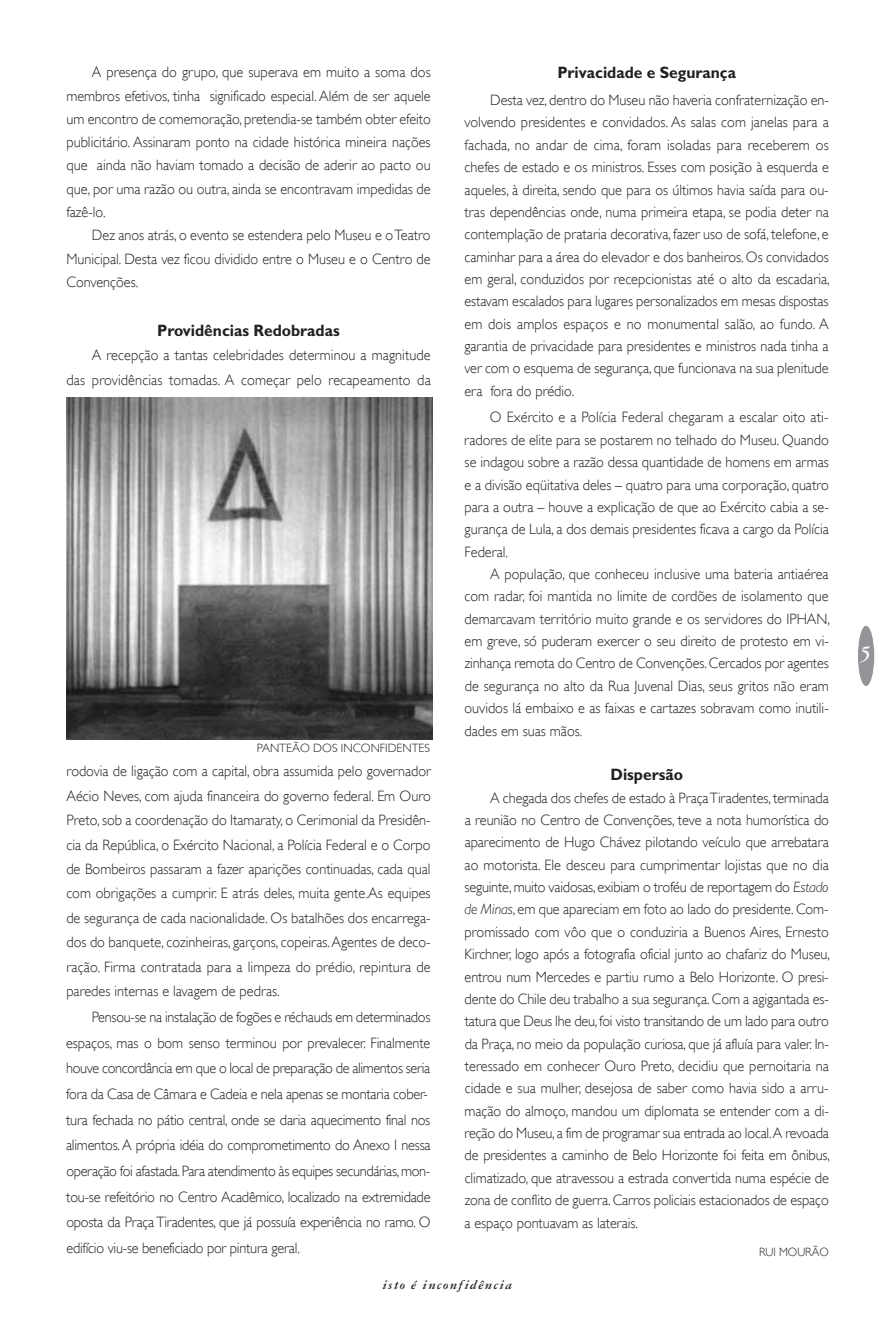
<style>
.page{position:relative;width:893px;height:1319px;background:#fff}
.page>*{position:absolute;margin:0;border:0;box-sizing:border-box;transform-origin:0 0}
.t1{font:italic 700 24px "Garamond Three";color:#fff}
.t2{font:700 16.5px "Gill Sans";color:#231f20;scale:.95 1}
.t3{font:300 15px/22.4px "Gill Sans";letter-spacing:-.005em;color:#231f20;text-align:justify;scale:.95 1}
.t4{font:italic 700 13.5px "Garamond Three";letter-spacing:.1em;color:#231f20}
.t5{font:300 12px "Gill Sans";color:#231f20}
.t6{font:300 12px "Gill Sans";color:#231f20;scale:.95 1}
.s1{font-style:italic}
</style>
<div class="page">
<div style="left:858px;top:625px;width:16px;height:61px;background:#939598;border-radius:50%"></div>
<img style="left:66px;top:397px;width:367px;height:342px">
<p class="t3" style="left:66px;top:61px;width:385px;line-height:23.2px;text-indent:25px">A presença do grupo, que superava em muito a soma dos membros efetivos, tinha significado especial. Além de ser aquele um encontro de comemoração, pretendia-se também obter efeito publicitário. Assinaram ponto na cidade histórica mineira nações que ainda não ha viam tomado a decisão de aderir ao pacto ou que, por uma razão ou outra, ainda se encontravam impedidas de fazê-lo.</p>
<p class="t3" style="left:66px;top:224px;width:385px;line-height:23.2px;text-indent:26px">Dez anos atrás, o evento se estendera pelo Museu e o Teatro Municipal. Desta vez ficou dividido entre o Museu e o Centro de Convenções.</p>
<p class="t2" style="left:157px;top:324px;width:193px">Providências Redobradas</p>
<p class="t3" style="left:67px;top:343px;width:385px;line-height:24.5px;text-align:right">A recepção a tantas celebridades determinou a ma gni t ude<br>das providências tomadas. A começar pelo recapeamento da</p>
<p class="t5" style="left:257px;top:741px;width:175px">PANTEãO DOS INCONFIDENTES</p>
<p class="t3" style="left:66px;top:758px;width:385px;line-height:24.5px">rodovia de ligação com a capital, obra assumida pelo governador Aécio Neves, com ajuda financeira do governo federal. Em Ouro Preto, sob a coordenação do Itamaraty, o Cerimonial da Presidên&shy;cia da República, o Exército Nacional, a Polícia Federal e o Corpo de Bombeiros passaram a fazer aparições continuadas, cada qual com obrigações a cumprir. E atrás deles, muita gente.As equipes de segurança de cada nacionalidade. Os batalhões dos encarrega&shy;dos do banquete, cozinheiras, garçons, copeiras. Agentes de deco&shy;ração. Firma contratada para a limpeza do prédio, repintura de paredes internas e lavagem de pedras.</p>
<p class="t3" style="left:66px;top:1004px;width:385px;line-height:25.7px;text-align:left;text-indent:26px">Pensou-se na instalação de fogões e réchauds em determinados espaços, mas o bom senso terminou por prevalecer. Finalmente houve concordância em que o local de preparação de alimentos seria fora da Casa de Câmara e Cadeia e nela apenas se montaria cober&shy;tura fechada no pátio central, onde se daria aquecimento final nos alimentos. A própria idéia do comprometimento do Anexo I nessa operação foi afastada. Para atendimento às equipes secundárias, mon&shy;tou-se refeitório no Centro Acadêmico, localizado na extremidade oposta da Praça Tiradentes, que já possuía expe riência no ramo. O edifício viu-se beneficiado por pintura geral.</p>
<p class="t2" style="left:557px;top:67px;width:190px">Privacidade e Segurança</p>
<p class="t3" style="left:464px;top:89px;width:386px;text-indent:26px">Desta vez, dentro do Museu não haveria confraternização en&shy;volvendo presidentes e convidados. As salas com janelas para a fachada, no andar de cima, foram isoladas para receberem os chefes de estado e os mi nistros. Esses com posição à esquerda e aqueles, à direita, sendo que para os últimos havia saída para ou - tras dependências onde, numa primeira etapa, se podia deter na contemplação de prataria decorativa, fazer uso de sofá, telefone, e caminhar para a área do elevador e dos banheiros. Os convidados em geral, conduzidos por recepcionistas até o alto da escadaria, estavam escalados para lugares personalizados em mesas dispostas em dois amplos espaços e no monumental salão, ao fundo. A garantia de privacidade para presidentes e ministros nada tinha a ver com o esquema de segurança, que funcionava na sua ple nitude era fora do prédio.</p>
<p class="t3" style="left:464px;top:406px;width:385px;text-indent:26px">O Exército e a Polícia Federal chegaram a escalar oito ati&shy;radores de elite para se postarem no telhado do Museu. Quando se indagou sobre a razão dessa quantidade de homens em armas e a divisão eqüitativa deles – quatro para uma corporação, quatro para a outra – houve a explicação de que ao Exército cabia a se&shy;gurança de Lula, a dos demais presidentes ficava a cargo da Polícia Federal.</p>
<p class="t3" style="left:464px;top:562px;width:386px;text-indent:26px">A população, que conheceu inclusive uma bateria antiaérea com radar, foi mantida no limite de cordões de isolamento que demarcavam território muito grande e os servidores do IPHAN, em greve, só pu deram exercer o seu direito de protesto em vi - zinhança remota do Centro de Convenções. Cercados por agentes de segurança no alto da Rua Juvenal Dias, seus gritos não eram ouvidos lá embaixo e as faixas e cartazes sobravam como inutili&shy;dades em suas mãos.</p>
<p class="t2" style="left:610px;top:768px;width:78px">Dispersão</p>
<p class="t3" style="left:464px;top:786px;width:386px;text-indent:26px">A chegada dos chefes de estado à Praça Tiradentes, terminada a reunião no Centro de Convenções, teve a nota humorística do aparecimento de Hugo Chávez pilotando veículo que arrebatara ao motorista. Ele desceu para cumprimentar lojistas que no dia seguinte, muito vaidosas, exibiam o troféu de reportagem do <span class="s1">Estado de Minas</span>, em que apareciam em foto ao lado do presidente. Com - promissado com vôo que o conduziria a Buenos Aires, Ernesto Kirchner, logo após a fotografia oficial junto ao chafariz do Museu, entrou num Mercedes e partiu rumo a Belo Horizonte. O presi&shy;dente do Chile deu trabalho a sua segurança. Com a agigantada es&shy;tatura que Deus lhe deu, foi visto transitando de um lado para outro da Praça, no meio da população curiosa, que já afluía para valer. In&shy;teressado em conhecer Ouro Preto, decidiu que pernoitaria na cidade e sua mulher, desejosa de saber como havia sido a arru&shy;mação do almoço, mandou um diplomata se entender com a di&shy;reção do Museu, a fim de programar sua entrada ao local. A revoada de presidentes a caminho de Belo Horizonte foi feita em ônibus, climatizado, que atravessou a estrada convertida numa espécie de zona de conflito de guerra. Carros policiais estacionados de espaço a espaço pontuavam as laterais.</p>
<p class="t6" style="left:759px;top:1245px;width:75px">RUI MOURãO</p>
<p class="t4" style="left:382px;top:1279px;width:131px">isto é inconfidência</p>
<h1 class="t1" style="left:860px;top:645px;width:13px">5</h1>
</div>
